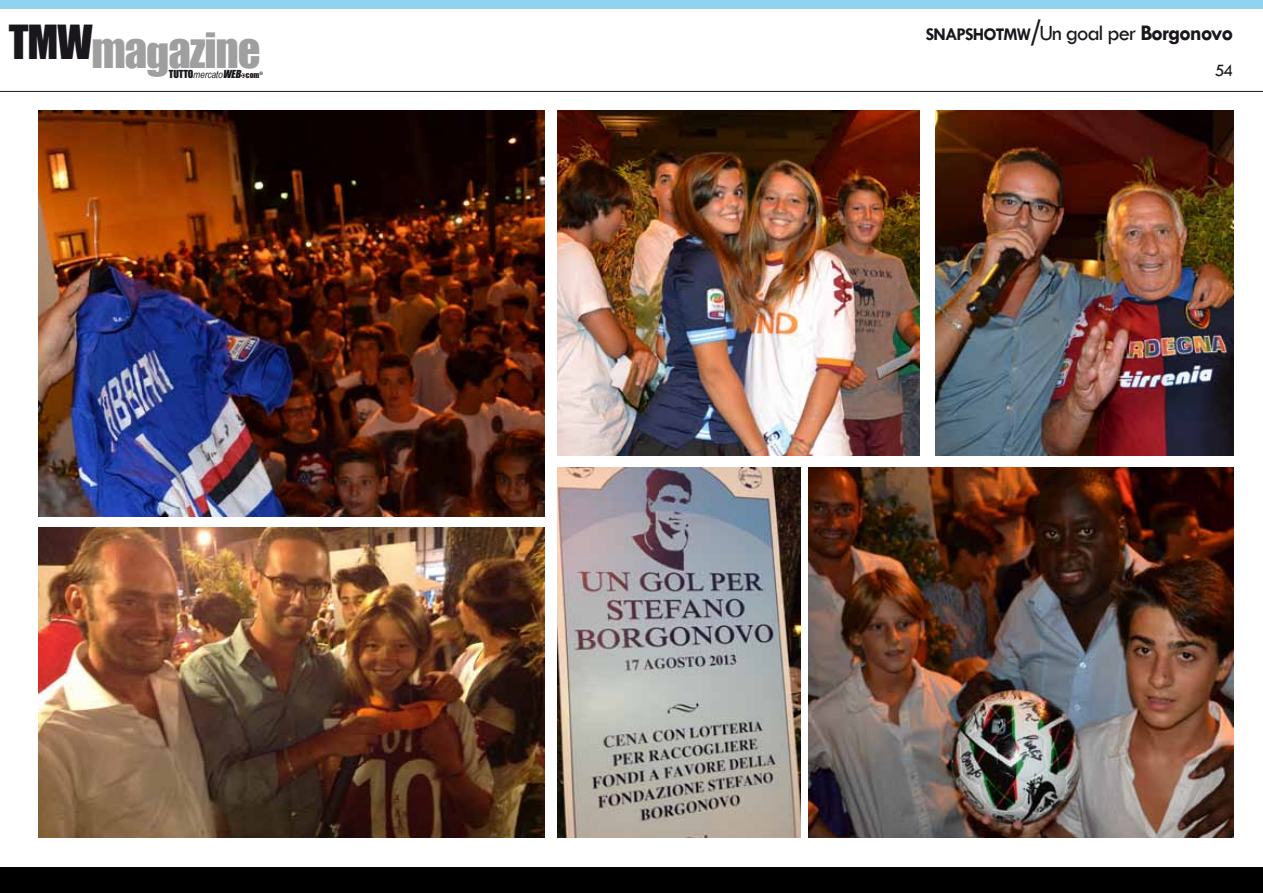
<style>
.page{position:relative;width:1263px;height:893px;background:#fff}
.page>*{position:absolute;margin:0;border:0;box-sizing:border-box;transform-origin:0 0}
.t1{font:44.7px "Impact";letter-spacing:-.025em;color:#a09f9f}
.t2{font:700 18px "Tw Cen";letter-spacing:-.05em;color:#1a171c}
.t3{font:18px "Tw Cen";color:#1a171c}
.t4{font:italic 10.2px "Arial Narrow";color:#1a171c}
.s1{font-family:"Impact";font-style:normal}
.s2{font-family:"Impact"}
.s3{font-family:"Impact";font-style:normal;font-size:7.5px}
.s4{font-style:italic;font-size:30px}
.s5{font-weight:400;font-size:22.5px}
.s6{font-size:22.5px}
</style>
<div class="page">
<div style="left:0;top:867px;width:1263px;height:26px;background:#000"></div>
<div style="left:0;top:0;width:1263px;height:9px;background:#8fd3f1"></div>
<hr style="left:0;top:91px;width:1263px;height:1px;background:#1a171c">
<img style="left:39px;top:111px;width:505px;height:406px">
<img style="left:809px;top:468px;width:424px;height:370px">
<img style="left:935px;top:111px;width:298px;height:345px">
<img style="left:557px;top:111px;width:362px;height:345px">
<img style="left:557px;top:468px;width:243px;height:370px">
<img style="left:39px;top:527px;width:505px;height:311px">
<svg style="left:241px;top:73px;width:5px;height:5px"></svg>
<h1 class="t1" style="left:9px;top:16px;width:253px"><sup>TMW</sup>magazine</h1>
<p class="t4" style="left:169px;top:67px;width:95px"><span class="s1">TUTTO</span>mercato<span class="s2">WEB</span> <span class="s3">com</span><sup>®</sup></p>
<p class="t2" style="left:926px;top:23px;width:309px">SNAPSHOTMW<span class="s4">/</span><span class="s5">Un goal per</span> <span class="s6">Borgonovo</span></p>
<p class="t3" style="left:1215px;top:59px;width:20px">54</p>
</div>
